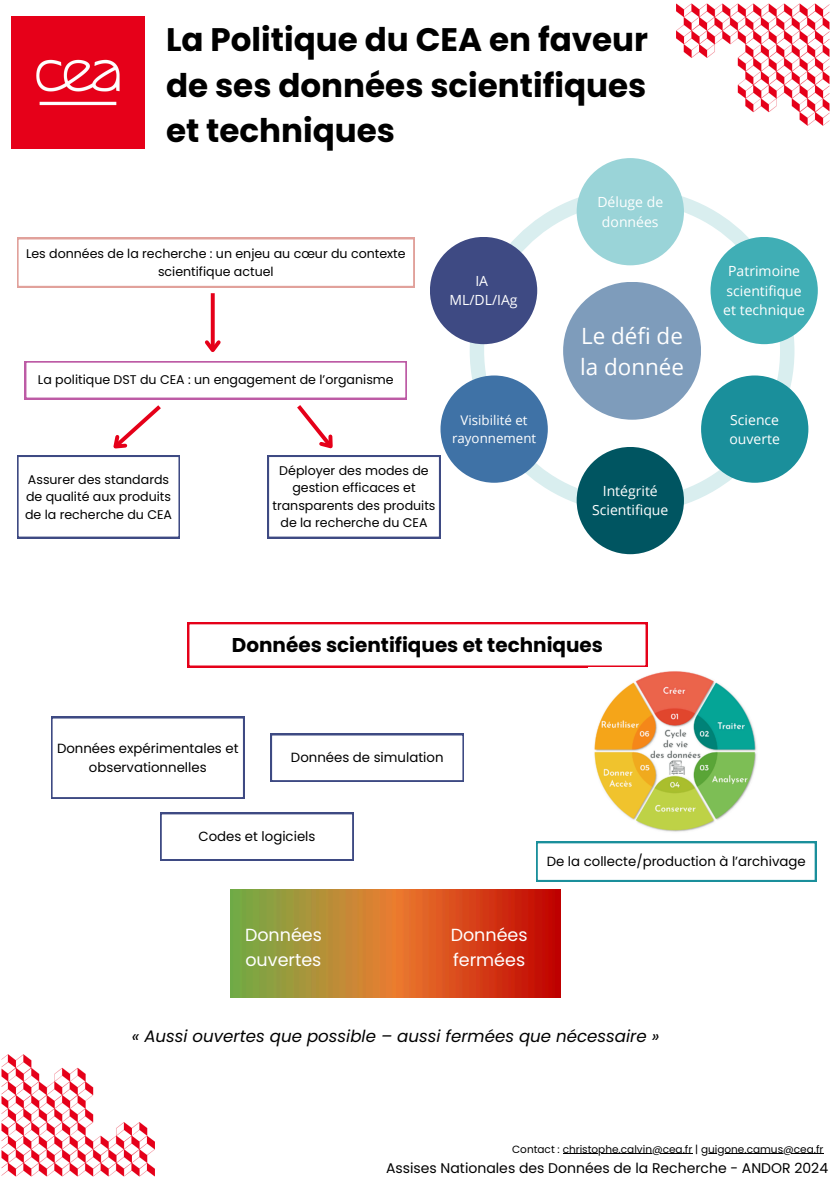
<style>
.page{position:relative;width:835px;height:1180px;background:#fff}
.page>*{position:absolute;margin:0;border:0;box-sizing:border-box;transform-origin:0 0}
.t1{font:700 32.55px/45.4px "Poppins";color:#000;text-align:justify}
.t2{font:22.4px/31.2px "Open Sans";color:#fff}
.t3{font:700 19.95px "Poppins";color:#000}
.t4{font:17.5px/24.4px "Poppins";color:#fff}
.t5{font:italic 16.62px "Poppins";color:#000}
.t6{font:14px/19.4px "Open Sans";color:#fff;text-align:center}
.t7{font:14px "Poppins";color:#000}
.t8{font:13.3px/18.4px "Poppins";color:#000;text-align:center}
.t9{font:13.3px/18.4px "Open Sans";color:#fff;text-align:center}
.t10{font:12.6px/17.6px "Poppins";color:#000;text-align:center}
.t11{font:10.5px "Poppins";color:#000}
</style>
<div class="page">
<img style="left:12px;top:16px;width:132px;height:132px">
<img style="left:1px;top:1054px;width:154px;height:123px">
<img style="left:676px;top:3px;width:154px;height:123px">
<svg style="left:469px;top:188px;width:325px;height:325px"></svg>
<div style="left:563px;top:282px;width:138px;height:138px;background:#7e9cbb;border-radius:50%"></div>
<div style="left:576px;top:158px;width:107px;height:107px;background:#9ad4d8;border-radius:50%"></div>
<div style="left:710px;top:237px;width:107px;height:107px;background:#40aeb5;border-radius:50%"></div>
<div style="left:701px;top:375px;width:107px;height:108px;background:#1a8f9b;border-radius:50%"></div>
<div style="left:576px;top:447px;width:107px;height:107px;background:#005561;border-radius:50%"></div>
<div style="left:440px;top:375px;width:107px;height:108px;background:#3f72a6;border-radius:50%"></div>
<div style="left:430px;top:237px;width:107px;height:107px;background:#3e4a83;border-radius:50%"></div>
<svg style="left:188px;top:623px;width:459px;height:44px"></svg>
<img style="left:594px;top:671px;width:163px;height:161px">
<svg style="left:51px;top:717px;width:193px;height:81px"></svg>
<svg style="left:270px;top:734px;width:194px;height:47px"></svg>
<svg style="left:160px;top:813px;width:193px;height:47px"></svg>
<svg style="left:536px;top:842px;width:280px;height:39px"></svg>
<hr style="left:562px;top:1153px;width:130px;height:1px;background:#000">
<hr style="left:700px;top:1153px;width:123px;height:1px;background:#000">
<img style="left:230px;top:889px;width:330px;height:109px">
<svg style="left:17px;top:238px;width:397px;height:49px"></svg>
<svg style="left:211px;top:293px;width:4px;height:44px"></svg>
<svg style="left:17px;top:337px;width:423px;height:201px"></svg>
<h5 class="t1" style="left:166px;top:17px;width:483px">La Politique du CEA en faveur de ses données scientifiques et techniques</h5>
<p class="t10" style="left:26px;top:245px;width:381px">Les données de la recherche : un enjeu au cœur du contexte scientifique actuel</p>
<h5 class="t6" style="left:449px;top:271px;width:70px">IA<br>ML/DL/IAg</h5>
<h5 class="t10" style="left:38px;top:371px;width:357px">La politique DST du CEA : un engagement de l’organisme</h5>
<p class="t10" style="left:25px;top:470px;width:148px;text-align:left">Assurer des standards de qualité aux produits de la recherche du CEA</p>
<p class="t10" style="left:272px;top:461px;width:164px">Déployer des modes de gestion efficaces et transparents des produits de la recherche du CEA</p>
<h6 class="t9" style="left:452px;top:410px;width:86px">Visibilité et rayonnement</h6>
<h2 class="t6" style="left:597px;top:192px;width:67px">Déluge de données</h2>
<h5 class="t2" style="left:580px;top:319px;width:105px">Le défi de la donnée</h5>
<h6 class="t6" style="left:592px;top:481px;width:78px">Intégrité<br>Scientifique</h6>
<h5 class="t6" style="left:723px;top:261px;width:83px">Patrimoine scientifique et technique</h5>
<h5 class="t6" style="left:729px;top:409px;width:52px;text-align:left">Science ouverte</h5>
<h5 class="t3" style="left:232px;top:631px;width:372px">Données scientifiques et techniques</h5>
<h6 class="t8" style="left:57px;top:739px;width:183px">Données expérimentales et observationnelles</h6>
<h6 class="t8" style="left:291px;top:748px;width:154px">Données de simulation</h6>
<h3 class="t8" style="left:198px;top:827px;width:118px">Codes et logiciels</h3>
<h5 class="t8" style="left:546px;top:852px;width:260px">De la collecte/production à l’archivage</h5>
<h4 class="t4" style="left:245px;top:923px;width:78px">Données ouvertes</h4>
<h4 class="t4" style="left:450px;top:923px;width:78px">Données fermées</h4>
<p class="t5" style="left:132px;top:1024px;width:529px">« Aussi ouvertes que possible – aussi fermées que nécessaire »</p>
<p class="t11" style="left:512px;top:1141px;width:312px">Contact : christophe.calvin@cea.fr | guigone.camus@cea.fr</p>
<h5 class="t7" style="left:386px;top:1158px;width:443px">Assises Nationales des Données de la Recherche - ANDOR 2024</h5>
</div>
